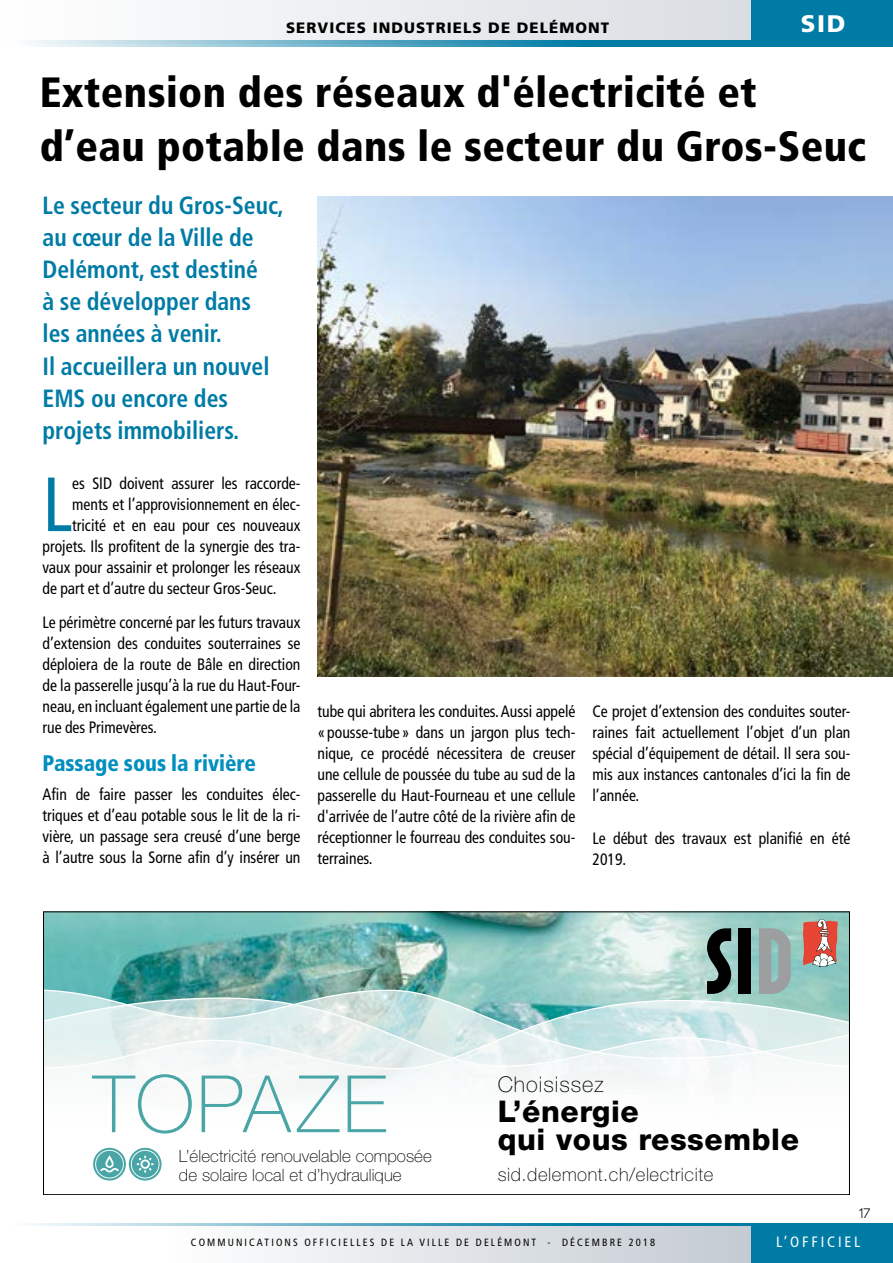
<style>
.page{position:relative;width:893px;height:1263px;background:#fff}
.page>*{position:absolute;margin:0;border:0;box-sizing:border-box;transform-origin:0 0}
.t1{font:100 79.35px "Helvetica Neue";letter-spacing:.03em;color:#4aa5a6}
.t2{font:condensed 76.65px "Frutiger";color:#007ba5;scale:.95 1}
.t3{font:900 condensed 42.3px/54.4px "Frutiger";letter-spacing:.01em;color:#000}
.t4{font:800 30px/27.8px "Helvetica Neue";letter-spacing:.02em;color:#000}
.t5{font:700 condensed 24.9px/32.1px "Frutiger";color:#007ba5;scale:.95 1}
.t6{font:900 24px "Frutiger";color:#fff}
.t7{font:900 condensed 22.5px "Frutiger";color:#008fbe;scale:.95 1}
.t8{font:100 21.75px "Helvetica Neue";letter-spacing:.045em;color:#000}
.t9{font:100 18.45px "Helvetica Neue";letter-spacing:.03em;color:#000}
.t10{font:100 16.95px/18.5px "Helvetica Neue";letter-spacing:.005em;color:#000}
.t11{font:condensed 16.5px/21px "Frutiger";color:#000;text-align:justify;scale:.95 1}
.t12{font:900 15px "Frutiger";letter-spacing:.07em;color:#000}
.t13{font:condensed 15px "Frutiger";letter-spacing:.19em;color:#fff}
.t14{font:13.5px "Uni Sans Book";color:#000}
.t15{font:condensed 10.5px "Frutiger";letter-spacing:.2em;color:#000}
</style>
<div class="page">
<svg style="left:205px;top:0;width:546px;height:40px;fill:#e7eaec"></svg>
<svg style="left:264px;top:1226px;width:487px;height:37px;background:#dbdfe4"></svg>
<div style="left:751px;top:1225px;width:142px;height:38px;background:#007ba5"></div>
<svg style="left:32px;top:40px;width:861px;height:7px;background:#4ea2bf"></svg>
<hr style="left:12px;top:1224px;width:881px;height:2px;background:#007ba5">
<div style="left:751px;top:0;width:142px;height:41px;background:#007ba5"></div>
<img style="left:45px;top:913px;width:803px;height:76px">
<svg style="left:45px;top:989px;width:803px;height:36px;background:#b2d6d3"></svg>
<svg style="left:45px;top:1025px;width:803px;height:124px"></svg>
<svg style="left:707px;top:928px;width:24px;height:66px;background:#3b4a48"></svg>
<div style="left:738px;top:928px;width:12px;height:66px;background:#000"></div>
<svg style="left:759px;top:928px;width:32px;height:66px;background:#98a7a6"></svg>
<svg style="left:803px;top:919px;width:35px;height:48px;background:#d0776d"></svg>
<svg style="left:93px;top:1148px;width:33px;height:32px"></svg>
<svg style="left:95px;top:1150px;width:29px;height:28px"></svg>
<svg style="left:129px;top:1148px;width:33px;height:32px"></svg>
<svg style="left:131px;top:1150px;width:29px;height:28px"></svg>
<img style="left:317px;top:196px;width:576px;height:481px">
<p class="t12" style="left:286px;top:19px;width:325px">SERVICES INDUSTRIELS DE DELÉMONT</p>
<h3 class="t6" style="left:801px;top:10px;width:46px">SID</h3>
<h3 class="t3" style="left:40px;top:65px;width:828px">Extension des réseaux d'électricité et d’eau potable dans le secteur du Gros-Seuc</h3>
<h3 class="t5" style="left:43px;top:190px;width:256px">Le secteur du Gros-Seuc, au cœur de la Ville de<br>Delémont, est destiné<br>à se développer dans les années à venir.<br>Il accueillera un nouvel<br>EMS ou encore des projets immobiliers.</h3>
<h2 class="t2" style="left:43px;top:460px;width:33px">L</h2>
<p class="t11" style="left:72px;top:473px;width:242px">es SID doivent assurer les raccorde-</p>
<p class="t11" style="left:72px;top:494px;width:242px">ments et l’approvisionnement en élec-</p>
<p class="t11" style="left:72px;top:515px;width:242px">tricité et en eau pour ces nouveaux</p>
<p class="t11" style="left:43px;top:536px;width:273px">projets. Ils profitent de la synergie des tra-</p>
<p class="t11" style="left:43px;top:557px;width:273px">vaux pour assainir et prolonger les réseaux</p>
<p class="t11" style="left:43px;top:578px;width:248px">de part et d’autre du secteur Gros-Seuc.</p>
<p class="t11" style="left:43px;top:612px;width:273px">Le périmètre concerné par les futurs travaux d’extension des conduites souterraines se déploiera de la route de Bâle en direction de la passerelle jusqu’à la rue du Haut-Four&shy;neau, en incluant également une partie de la rue des Primevères.</p>
<h3 class="t7" style="left:43px;top:749px;width:226px">Passage sous la rivière</h3>
<p class="t11" style="left:43px;top:784px;width:273px">Afin de faire passer les conduites élec&shy;triques et d’eau potable sous le lit de la ri&shy;vière, un passage sera creusé d’une berge à l’autre sous la Sorne afin d’y insérer un</p>
<p class="t11" style="left:317px;top:701px;width:273px">tube qui abritera les conduites. Aussi appelé «pousse-tube» dans un jargon plus tech&shy;nique, ce procédé nécessitera de creuser une cellule de poussée du tube au sud de la passerelle du Haut-Fourneau et une cellule d'arrivée de l’autre côté de la rivière afin de réceptionner le fourreau des conduites sou&shy;terraines.</p>
<p class="t11" style="left:592px;top:701px;width:273px">Ce projet d’extension des conduites souter&shy;raines fait actuellement l’objet d’un plan spécial d’équipement de détail. Il sera sou&shy;mis aux instances cantonales d’ici la fin de l’année.</p>
<p class="t11" style="left:592px;top:827px;width:273px">Le début des travaux est planifié en été<br>2019.</p>
<h1 class="t1" style="left:93px;top:1060px;width:295px">TOPAZE</h1>
<p class="t10" style="left:179px;top:1147px;width:255px">L’électricité renouvelable composée de solaire local et d’hydraulique</p>
<h3 class="t8" style="left:498px;top:1072px;width:108px">Choisissez</h3>
<h3 class="t4" style="left:498px;top:1097px;width:303px">L’énergie<br>qui vous ressemble</h3>
<p class="t9" style="left:498px;top:1164px;width:217px">sid.delemont.ch/electricite</p>
<p class="t14" style="left:859px;top:1206px;width:13px">17</p>
<p class="t15" style="left:191px;top:1236px;width:466px">COMMUNICATIONS OFFICIELLES DE LA VILLE DE DELÉMONT - DÉCEMBRE 2018</p>
<p class="t13" style="left:776px;top:1233px;width:86px">L’OFFICIEL</p>
</div>
